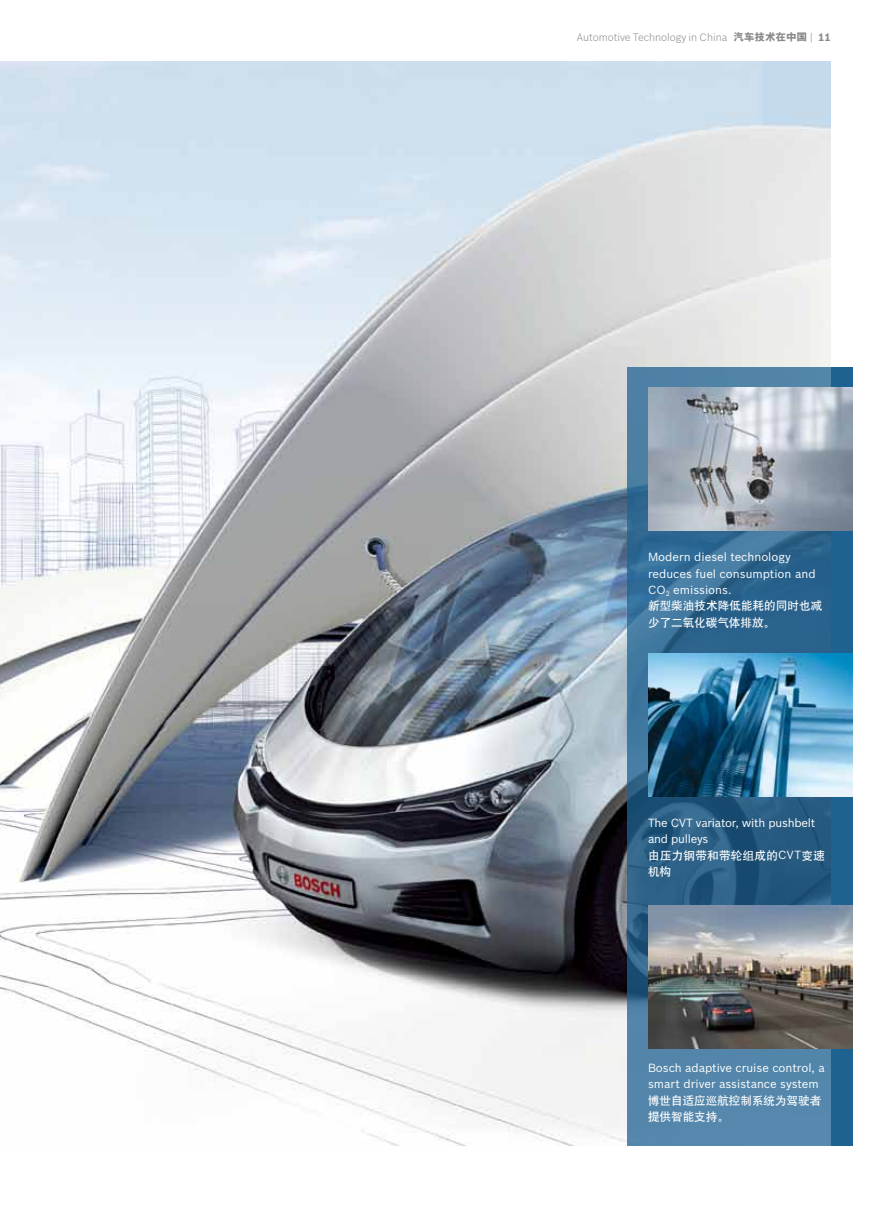
<style>
.page{position:relative;width:893px;height:1208px;background:#fff}
.page>*{position:absolute;margin:0;border:0;box-sizing:border-box;transform-origin:0 0}
.t1{font:11.55px/16.4px "Bosch Sans";color:#fff}
.t2{font:11.55px/16.4px "H Yb 1 gj";color:#fff}
.t3{font:11.55px/16.4px "Bosch Sans";letter-spacing:-.02em;color:#fff}
.t4{font:11.55px/16.4px "H Yb 1 gj";letter-spacing:.025em;color:#fff}
.t5{font:300 10.5px "Bosch Sans";color:#898989}
.s1{font-family:"H Yb 9 gj";font-weight:400}
.s2{font-weight:700}
.s3{font-family:"Bosch Sans"}
</style>
<div class="page">
<div style="left:831px;top:367px;width:21px;height:778px;background:#1e6292"></div>
<img style="left:0;top:61px;width:831px;height:1084px">
<svg style="left:628px;top:367px;width:203px;height:778px;background:#3a6e94"></svg>
<img style="left:648px;top:653px;width:204px;height:143px">
<img style="left:648px;top:905px;width:204px;height:143px">
<img style="left:648px;top:388px;width:204px;height:143px">
<p class="t5" style="left:577px;top:30px;width:255px">Automotive Technology in China <span class="s1">汽车技术在中国</span> | <span class="s2">11</span></p>
<p class="t1" style="left:648px;top:548px;width:169px">Modern diesel technology reduces fuel consumption and<br>CO<sub>2</sub> emissions.</p>
<p class="t2" style="left:648px;top:598px;width:176px">新型柴油技术降低能耗的同时也减少了二氧化碳气体排放。</p>
<p class="t3" style="left:648px;top:814px;width:169px">The CVT variator, with pushbelt and pulleys</p>
<p class="t4" style="left:648px;top:847px;width:178px">由压力钢带和带轮组成的<span class="s3">CVT</span>变速机构</p>
<p class="t1" style="left:648px;top:1059px;width:178px">Bosch adaptive cruise control, a smart driver assistance system</p>
<p class="t2" style="left:648px;top:1091px;width:175px">博世自适应巡航控制系统为驾驶者提供智能支持。</p>
</div>
